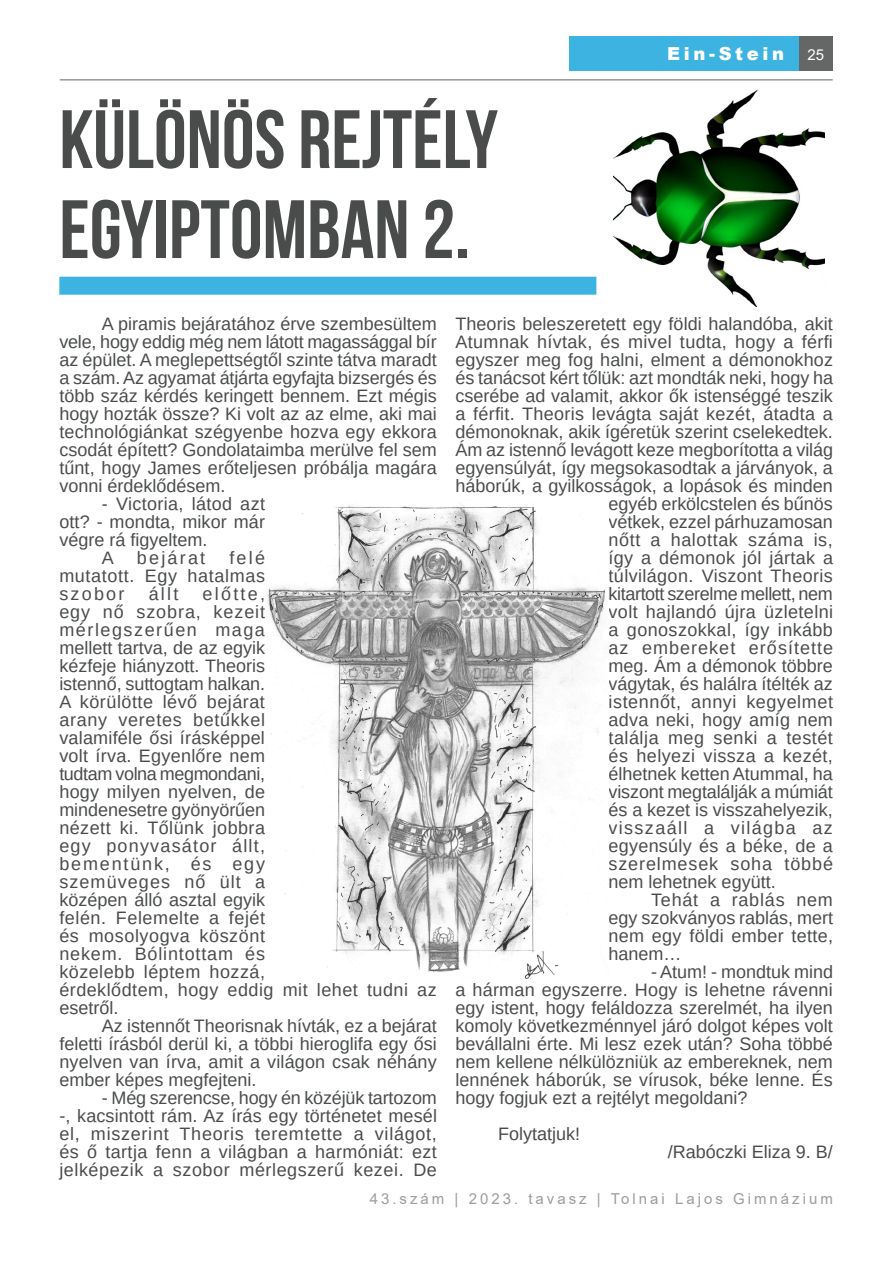
<style>
.page{position:relative;width:893px;height:1263px;background:#fff}
.page>*{position:absolute;margin:0;border:0;box-sizing:border-box;transform-origin:0 0}
.Heading_Master{font:700 82.5px/90px "Bebas Neue";color:#4a4c4c}
.Body{font:18px/18px "Arimo";letter-spacing:.005em;color:#4a4c4c;text-align:justify}
.Body-2{font:18px/18px "Arimo";letter-spacing:.025em;color:#4a4c4c}
.Body-3{font:18px "Arimo";letter-spacing:.03em;color:#4a4c4c}
.Body-4{font:18px "Arimo";letter-spacing:-.02em;color:#4a4c4c}
.Body-5{font:18px "Arimo";letter-spacing:.035em;color:#4a4c4c}
.Body-6{font:18px "Arimo";letter-spacing:.055em;color:#4a4c4c}
.Body-7{font:18px "Arimo";letter-spacing:.05em;color:#4a4c4c}
.Body-8{font:18px "Arimo";letter-spacing:.075em;color:#4a4c4c}
.t1{font:900 18px "Arial";letter-spacing:.2em;color:#fff}
.Body-9{font:18px "Arimo";letter-spacing:.125em;color:#4a4c4c}
.t2{font:15px "Arial";letter-spacing:.2em;color:#9a9c9e}
.t3{font:15px "Arial";color:#fff}
</style>
<div class="page">
<div style="left:799px;top:36px;width:34px;height:35px;background:#656666"></div>
<div style="left:570px;top:36px;width:229px;height:35px;background:#3cb3e0"></div>
<hr style="left:60px;top:79px;width:773px;height:1px;background:#73776c">
<div style="left:59px;top:277px;width:537px;height:18px;background:#3cb3e0"></div>
<img style="left:267px;top:503px;width:339px;height:475px">
<img style="left:613px;top:90px;width:211px;height:216px">
<p class="Heading_Master" style="left:59px;top:94px;width:440px">KÜLÖNÖS REJTÉLY<br>EGYIPTOMBAN 2.</p>
<p class="t1" style="left:667px;top:40px;width:118px">Ein-Stein</p>
<p class="t3" style="left:808px;top:44px;width:18px">25</p>
<p class="Body" style="left:59px;top:315px;width:379px;text-indent:43px">A piramis bejáratához érve szembesültem vele, hogy eddig még nem látott magassággal bír az épület. A meglepettségtől szinte tátva maradt a szám. Az agyamat átjárta egyfajta bizsergés és több száz kérdés keringett bennem. Ezt mégis hogy hozták össze? Ki volt az az elme, aki mai technológiánkat szégyenbe hozva egy ekkora csodát épített? Gondolataimba merülve fel sem tűnt, hogy James erőteljesen próbálja magára vonni érdeklődésem.</p>
<p class="Body" style="left:59px;top:495px;width:207px;text-indent:43px">- Victoria, látod azt ott? - mondta, mikor már végre rá figyeltem.</p>
<p class="Body" style="left:102px;top:549px;width:14px">A</p>
<p class="Body-9" style="left:137px;top:546px;width:70px">bejárat</p>
<p class="Body" style="left:59px;top:549px;width:207px;text-indent:170px">felé mutatott. Egy hatalmas szobor</p>
<p class="Body-2" style="left:59px;top:585px;width:379px;text-indent:143px">előtte,<br>egy nő szobra, kezeit<br>mérlegszerűen maga<br>mellett tartva, de az egyik<br>kézfeje hiányzott. Theoris<br>istennő, suttogtam halkan.<br>A körülötte lévő bejárat<br>arany veretes betűkkel<br>valamiféle ősi írásképpel<br>volt írva. Egyenlőre nem<br>tudtam volna megmondani,<br>hogy milyen nyelven, de<br>mindenesetre gyönyörűen<br>nézett ki. Tőlünk jobbra<br>egy ponyvasátor állt,<br>bementünk, és egy<br>szemüveges nő ült a<br>középen álló asztal egyik<br>felén. Felemelte a fejét<br>és mosolyogva köszönt<br>nekem. Bólintottam és<br>közelebb léptem hozzá,<br>érdeklődtem, hogy eddig mit lehet tudni az esetről.</p>
<p class="Body" style="left:59px;top:1017px;width:379px;text-indent:43px">Az istennőt Theorisnak hívták, ez a bejárat feletti írásból derül ki, a többi hieroglifa egy ősi nyelven van írva, amit a világon csak néhány ember képes megfejteni.</p>
<p class="Body" style="left:59px;top:1089px;width:379px;text-indent:43px">- Még szerencse, hogy én közéjük tartozom -, kacsintott rám. Az írás egy történetet mesél el, miszerint Theoris teremtette a világot, és ő tartja fenn a világban a harmóniát: ezt jelképezik a szobor mérlegszerű kezei. De</p>
<p class="Body" style="left:149px;top:585px;width:31px">állt</p>
<p class="Body" style="left:455px;top:315px;width:379px">Theoris beleszeretett egy földi halandóba, akit</p>
<p class="Body" style="left:455px;top:333px;width:379px">Atumnak hívtak, és mivel tudta, hogy a férfi</p>
<p class="Body" style="left:455px;top:351px;width:379px">egyszer meg fog halni, elment a démonokhoz</p>
<p class="Body" style="left:455px;top:369px;width:379px">és tanácsot kért tőlük: azt mondták neki, hogy ha</p>
<p class="Body" style="left:455px;top:387px;width:379px">cserébe ad valamit, akkor ők istenséggé teszik</p>
<p class="Body" style="left:455px;top:405px;width:379px">a férfit. Theoris levágta saját kezét, átadta a</p>
<p class="Body" style="left:455px;top:423px;width:379px">démonoknak, akik ígéretük szerint cselekedtek.</p>
<p class="Body" style="left:455px;top:441px;width:379px">Ám az istennő levágott keze megborította a világ</p>
<p class="Body" style="left:455px;top:459px;width:379px">egyensúlyát, így megsokasodtak a járványok, a</p>
<p class="Body" style="left:455px;top:477px;width:379px">háborúk, a gyilkosságok, a lopások és minden</p>
<p class="Body" style="left:609px;top:495px;width:226px">egyéb erkölcstelen és bűnös</p>
<p class="Body" style="left:609px;top:513px;width:226px">vétkek, ezzel párhuzamosan</p>
<p class="Body-5" style="left:609px;top:528px;width:226px">nőtt a halottak száma is,</p>
<p class="Body" style="left:609px;top:549px;width:226px">így a démonok jól jártak a</p>
<p class="Body" style="left:609px;top:567px;width:226px">túlvilágon. Viszont Theoris</p>
<p class="Body-4" style="left:609px;top:582px;width:226px">kitartott szerelme mellett, nem</p>
<p class="Body" style="left:609px;top:603px;width:226px">volt hajlandó újra üzletelni</p>
<p class="Body" style="left:609px;top:621px;width:226px">a gonoszokkal, így inkább</p>
<p class="Body-6" style="left:609px;top:636px;width:226px">az embereket erősítette</p>
<p class="Body" style="left:609px;top:657px;width:226px">meg. Ám a démonok többre</p>
<p class="Body" style="left:609px;top:675px;width:226px">vágytak, és halálra ítélték az</p>
<p class="Body-3" style="left:609px;top:690px;width:226px">istennőt, annyi kegyelmet</p>
<p class="Body" style="left:609px;top:711px;width:226px">adva neki, hogy amíg nem</p>
<p class="Body-3" style="left:609px;top:726px;width:226px">találja meg senki a testét</p>
<p class="Body-2" style="left:609px;top:747px;width:226px">és helyezi vissza a kezét,</p>
<p class="Body" style="left:609px;top:765px;width:226px">élhetnek ketten Atummal, ha</p>
<p class="Body" style="left:609px;top:783px;width:226px">viszont megtalálják a múmiát</p>
<p class="Body" style="left:609px;top:801px;width:226px">és a kezet is visszahelyezik,</p>
<p class="Body-8" style="left:609px;top:816px;width:226px">visszaáll a világba az</p>
<p class="Body" style="left:609px;top:837px;width:226px">egyensúly és a béke, de a</p>
<p class="Body-7" style="left:609px;top:852px;width:226px">szerelmesek soha többé</p>
<p class="Body" style="left:609px;top:873px;width:169px">nem lehetnek együtt.</p>
<p class="Body" style="left:609px;top:891px;width:226px;text-indent:43px">Tehát a rablás nem egy szokványos rablás, mert nem egy földi ember tette, hanem…</p>
<p class="Body" style="left:455px;top:963px;width:379px;text-indent:196px">- Atum! - mondtuk mind a hárman egyszerre. Hogy is lehetne rávenni egy istent, hogy feláldozza szerelmét, ha ilyen komoly következménnyel járó dolgot képes volt bevállalni érte. Mi lesz ezek után? Soha többé nem kellene nélkülözniük az embereknek, nem lennének háborúk, se vírusok, béke lenne. És hogy fogjuk ezt a rejtélyt megoldani?</p>
<p class="Body" style="left:498px;top:1125px;width:84px">Folytatjuk!</p>
<p class="Body" style="left:668px;top:1143px;width:167px">/Rabóczki Eliza 9. B/</p>
<p class="t2" style="left:370px;top:1189px;width:465px">43.szám | 2023. tavasz | Tolnai Lajos Gimnázium</p>
</div>
